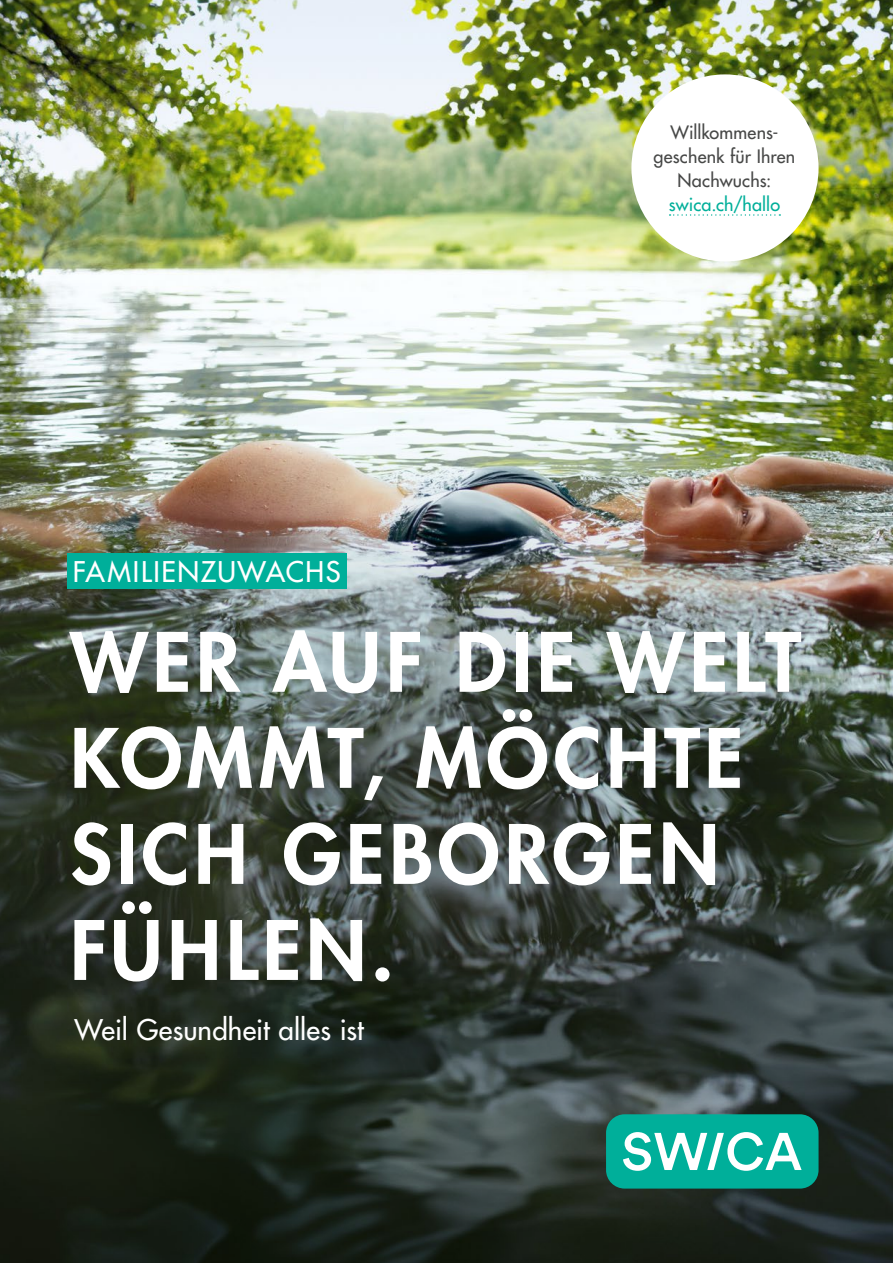
<style>
.page{position:relative;width:893px;height:1263px;background:#fff}
.page>*{position:absolute;margin:0;border:0;box-sizing:border-box;transform-origin:0 0}
.t1{font:800 79.5px/96px "Futura Std";letter-spacing:.055em;color:#fff}
.t2{font:500 27.75px "Futura Std";letter-spacing:.01em;color:#fff}
.t3{font:500 27.75px "Futura Std";letter-spacing:.055em;color:#fff}
.t4{font:500 18px/24px "Futura Std";letter-spacing:.01em;color:#474847;text-align:center}
.t5{font:500 18px "Futura Std";letter-spacing:.01em;color:#00af9a}
</style>
<div class="page">
<img style="left:0;top:0;width:893px;height:406px">
<img style="left:0;top:406px;width:893px;height:857px">
<div style="left:606px;top:1114px;width:212px;height:74px;background:#00af9a;border-radius:19px"></div>
<svg style="left:623px;top:1132px;width:179px;height:39px"></svg>
<div style="left:67px;top:553px;width:280px;height:36px;background:#00af9a"></div>
<div style="left:631px;top:74px;width:187px;height:187px;background:#fff;border-radius:50%"></div>
<svg style="left:670px;top:214px;width:110px;height:2px"></svg>
<p class="t3" style="left:73px;top:554px;width:269px">FAMILIENZUWACHS</p>
<p class="t4" style="left:654px;top:121px;width:143px">Willkommens&shy;geschenk für Ihren<br>Nachwuchs:</p>
<p class="t5" style="left:669px;top:193px;width:113px">swica.ch/hallo</p>
<p class="t1" style="left:70px;top:614px;width:733px">WER AUF DIE WELT<br>KOMMT, MÖCHTE<br>SICH GEBORGEN<br>FÜHLEN.</p>
<p class="t2" style="left:74px;top:1012px;width:291px">Weil Gesundheit alles ist</p>
</div>
